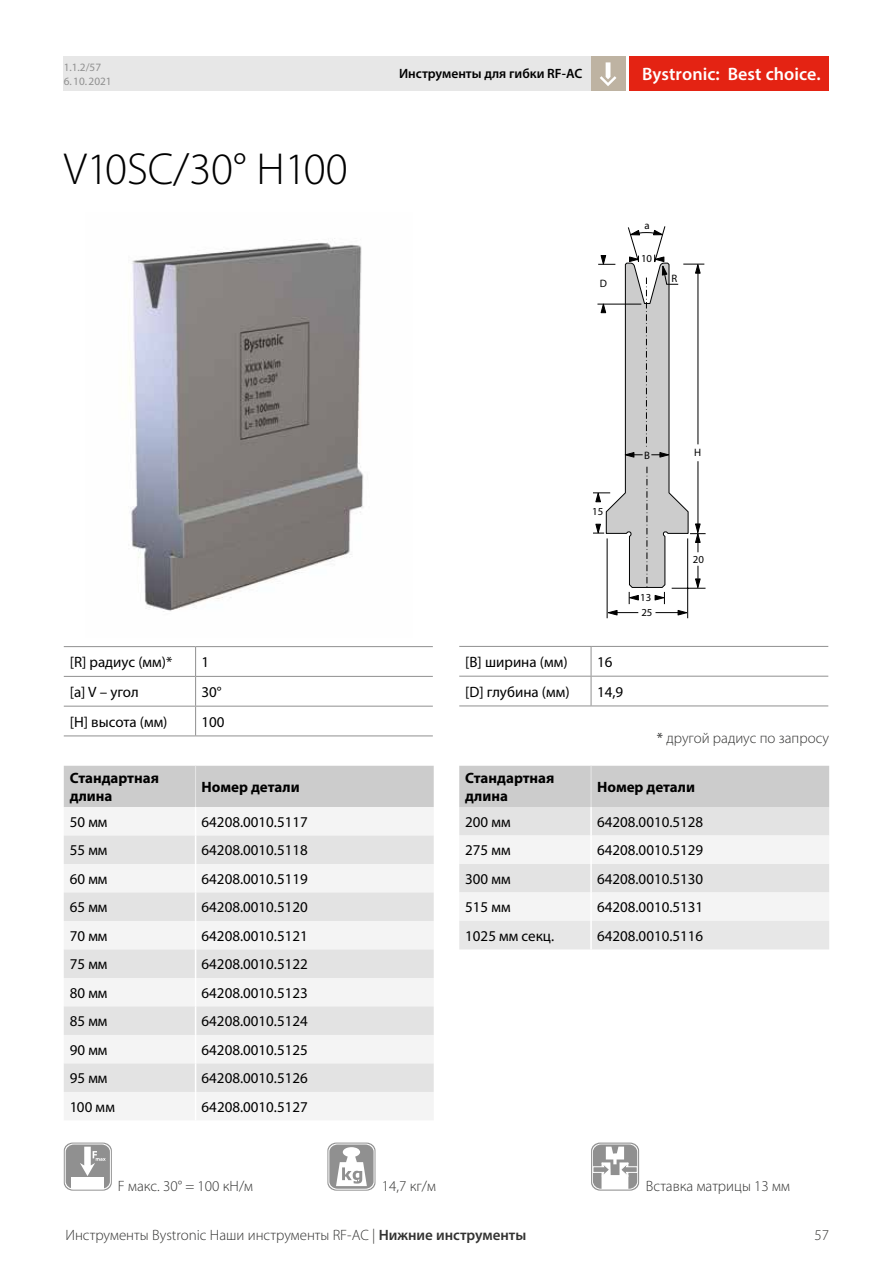
<style>
.page{position:relative;width:893px;height:1263px;background:#fff}
.page>*{position:absolute;margin:0;border:0;box-sizing:border-box;transform-origin:0 0}
.t1{font:300 45px "Myriad Pro";color:#000}
.t2{font:600 18px "Myriad Pro";letter-spacing:.005em;color:#fff}
.t3{font:15px "Myriad Pro";color:#000}
.t4{font:300 15px "Myriad Pro";color:#333332}
.t5{font:700 15px/18px "Myriad Pro";color:#000}
.t6{font:600 13.5px "Myriad Pro";color:#000}
.t7{font:11.25px/13.5px "Myriad Pro";color:#909090}
.t8{font:10.8px "Myriad Pro";color:#000}
.s1{font-weight:400}
.s2{font-weight:600}
</style>
<div class="page">
<div style="left:64px;top:57px;width:561px;height:34px;background:#e7e7e7"></div>
<div style="left:629px;top:57px;width:200px;height:34px;background:#e42313"></div>
<div style="left:591px;top:57px;width:34px;height:34px;background:#beb3a2"></div>
<svg style="left:600px;top:62px;width:16px;height:24px"></svg>
<svg style="left:593px;top:226px;width:113px;height:393px"></svg>
<img style="left:129px;top:238px;width:235px;height:374px">
<hr style="left:64px;top:646px;width:132px;height:1px;background:#909090">
<hr style="left:196px;top:646px;width:237px;height:1px;background:#909090">
<hr style="left:64px;top:676px;width:132px;height:1px;background:#909090">
<hr style="left:196px;top:676px;width:237px;height:1px;background:#909090">
<hr style="left:64px;top:706px;width:132px;height:1px;background:#909090">
<hr style="left:196px;top:706px;width:237px;height:1px;background:#909090">
<svg style="left:195px;top:647px;width:1px;height:88px"></svg>
<hr style="left:64px;top:735px;width:132px;height:1px;background:#909090">
<hr style="left:196px;top:735px;width:237px;height:1px;background:#909090">
<svg style="left:64px;top:766px;width:370px;height:354px"></svg>
<hr style="left:195px;top:766px;width:1px;height:41px;background:#e7e7e7">
<svg style="left:459px;top:766px;width:370px;height:183px"></svg>
<hr style="left:590px;top:807px;width:2px;height:28px;background:#fff">
<hr style="left:590px;top:835px;width:2px;height:29px;background:#fff">
<hr style="left:590px;top:864px;width:2px;height:28px;background:#fff">
<hr style="left:590px;top:892px;width:2px;height:29px;background:#fff">
<hr style="left:590px;top:921px;width:2px;height:28px;background:#fff">
<hr style="left:591px;top:766px;width:1px;height:41px;background:#e7e7e7">
<hr style="left:459px;top:646px;width:132px;height:1px;background:#909090">
<hr style="left:591px;top:646px;width:237px;height:1px;background:#909090">
<hr style="left:459px;top:676px;width:132px;height:1px;background:#909090">
<hr style="left:591px;top:676px;width:237px;height:1px;background:#909090">
<svg style="left:591px;top:647px;width:1px;height:58px"></svg>
<hr style="left:459px;top:705px;width:132px;height:1px;background:#909090">
<hr style="left:591px;top:705px;width:237px;height:1px;background:#909090">
<svg style="left:64px;top:1142px;width:48px;height:48px"></svg>
<svg style="left:65px;top:1143px;width:46px;height:47px"></svg>
<div style="left:66px;top:1144px;width:44px;height:45px;background:#909090;border-radius:8px"></div>
<div style="left:71px;top:1177px;width:33px;height:12px;background:#fff"></div>
<svg style="left:80px;top:1147px;width:26px;height:29px"></svg>
<svg style="left:591px;top:1142px;width:48px;height:48px"></svg>
<div style="left:593px;top:1144px;width:44px;height:45px;background:#909090;border-radius:8px"></div>
<svg style="left:592px;top:1146px;width:46px;height:43px"></svg>
<svg style="left:327px;top:1142px;width:48px;height:48px"></svg>
<svg style="left:328px;top:1143px;width:46px;height:47px"></svg>
<div style="left:329px;top:1144px;width:45px;height:45px;background:#909090;border-radius:8px"></div>
<svg style="left:336px;top:1147px;width:31px;height:39px"></svg>
<p class="t7" style="left:64px;top:61px;width:49px">1.1.2/57<br>6.10.2021</p>
<h1 class="t1" style="left:64px;top:142px;width:286px">V10SC/30° H100</h1>
<p class="t6" style="left:399px;top:65px;width:185px">Инструменты для гибки RF-AС</p>
<p class="t2" style="left:642px;top:62px;width:180px">Bystronic: Best choice.</p>
<p class="t8" style="left:600px;top:276px;width:9px">D</p>
<p class="t8" style="left:645px;top:218px;width:7px">a</p>
<p class="t8" style="left:641px;top:252px;width:13px">10</p>
<p class="t8" style="left:671px;top:272px;width:7px">R</p>
<p class="t3" style="left:70px;top:653px;width:104px">[R] радиус (мм)*</p>
<p class="t3" style="left:202px;top:653px;width:9px">1</p>
<p class="t3" style="left:70px;top:683px;width:71px">[a] V – угол</p>
<p class="t3" style="left:202px;top:683px;width:22px">30°</p>
<p class="t3" style="left:70px;top:712px;width:99px">[H] высота (мм)</p>
<p class="t3" style="left:202px;top:712px;width:25px">100</p>
<p class="t5" style="left:70px;top:768px;width:91px">Стандартная длина</p>
<p class="t5" style="left:202px;top:777px;width:100px">Номер детали</p>
<p class="t3" style="left:70px;top:813px;width:39px">50 мм</p>
<p class="t3" style="left:202px;top:813px;width:108px">64208.0010.5117</p>
<p class="t3" style="left:70px;top:841px;width:39px">55 мм</p>
<p class="t3" style="left:202px;top:841px;width:108px">64208.0010.5118</p>
<p class="t3" style="left:70px;top:869px;width:39px">60 мм</p>
<p class="t3" style="left:202px;top:869px;width:108px">64208.0010.5119</p>
<p class="t3" style="left:70px;top:898px;width:39px">65 мм</p>
<p class="t3" style="left:202px;top:898px;width:108px">64208.0010.5120</p>
<p class="t3" style="left:70px;top:926px;width:39px">70 мм</p>
<p class="t3" style="left:202px;top:926px;width:108px">64208.0010.5121</p>
<p class="t3" style="left:70px;top:955px;width:39px">75 мм</p>
<p class="t3" style="left:202px;top:955px;width:108px">64208.0010.5122</p>
<p class="t3" style="left:70px;top:983px;width:39px">80 мм</p>
<p class="t3" style="left:202px;top:983px;width:108px">64208.0010.5123</p>
<p class="t3" style="left:70px;top:1012px;width:39px">85 мм</p>
<p class="t3" style="left:202px;top:1012px;width:108px">64208.0010.5124</p>
<p class="t3" style="left:70px;top:1040px;width:39px">90 мм</p>
<p class="t3" style="left:202px;top:1040px;width:108px">64208.0010.5125</p>
<p class="t3" style="left:70px;top:1069px;width:39px">95 мм</p>
<p class="t3" style="left:202px;top:1069px;width:108px">64208.0010.5126</p>
<p class="t3" style="left:70px;top:1097px;width:47px">100 мм</p>
<p class="t3" style="left:202px;top:1097px;width:108px">64208.0010.5127</p>
<p class="t8" style="left:644px;top:448px;width:7px">B</p>
<p class="t8" style="left:694px;top:446px;width:9px">H</p>
<p class="t8" style="left:592px;top:505px;width:13px">15</p>
<p class="t3" style="left:465px;top:653px;width:104px">[B] ширина (мм)</p>
<p class="t3" style="left:597px;top:653px;width:17px">16</p>
<p class="t3" style="left:465px;top:682px;width:106px">[D] глубина (мм)</p>
<p class="t3" style="left:597px;top:682px;width:28px">14,9</p>
<p class="t8" style="left:640px;top:591px;width:13px">13</p>
<p class="t8" style="left:641px;top:605px;width:13px">25</p>
<p class="t8" style="left:693px;top:553px;width:13px">20</p>
<p class="t4" style="left:657px;top:729px;width:174px"><span class="s1">*</span> другой радиус по запросу</p>
<p class="t5" style="left:465px;top:768px;width:91px">Стандартная длина</p>
<p class="t5" style="left:597px;top:777px;width:100px">Номер детали</p>
<p class="t3" style="left:465px;top:813px;width:47px">200 мм</p>
<p class="t3" style="left:597px;top:813px;width:108px">64208.0010.5128</p>
<p class="t3" style="left:465px;top:841px;width:47px">275 мм</p>
<p class="t3" style="left:597px;top:841px;width:108px">64208.0010.5129</p>
<p class="t3" style="left:465px;top:869px;width:47px">300 мм</p>
<p class="t3" style="left:597px;top:869px;width:108px">64208.0010.5130</p>
<p class="t3" style="left:465px;top:898px;width:47px">515 мм</p>
<p class="t3" style="left:597px;top:898px;width:108px">64208.0010.5131</p>
<p class="t3" style="left:465px;top:926px;width:90px">1025 мм секц.</p>
<p class="t3" style="left:597px;top:926px;width:108px">64208.0010.5116</p>
<p class="t4" style="left:118px;top:1176px;width:137px">F макс. 30° = 100 кН/м</p>
<p class="t4" style="left:382px;top:1176px;width:56px">14,7 кг/м</p>
<p class="t4" style="left:646px;top:1176px;width:145px">Вставка матрицы 13 мм</p>
<p class="t4" style="left:65px;top:1226px;width:462px">Инструменты Bystronic Наши инструменты RF-AС | <span class="s2">Нижние инструменты</span></p>
<p class="t4" style="left:814px;top:1226px;width:16px">57</p>
</div>
